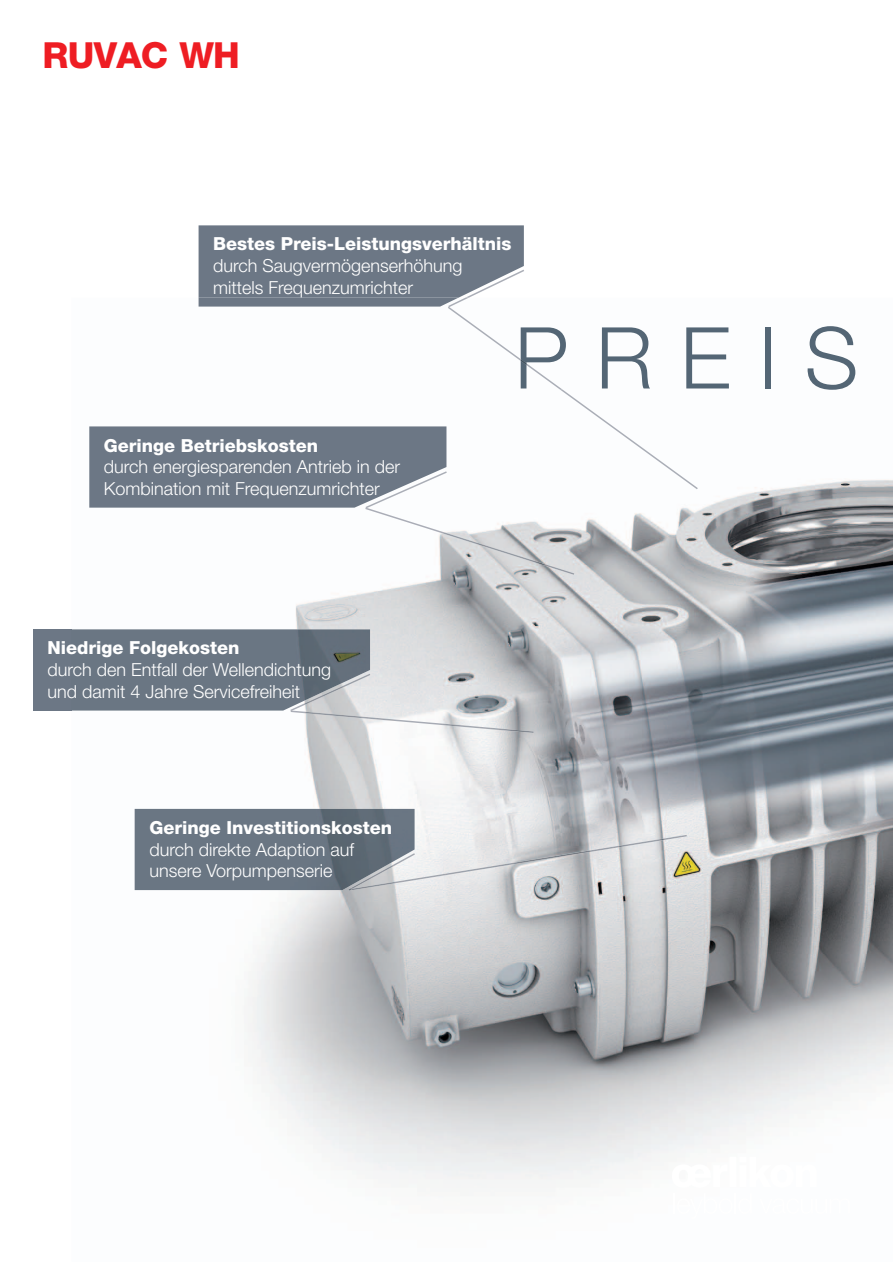
<style>
.page{position:relative;width:893px;height:1263px;background:#fff}
.page>*{position:absolute;margin:0;border:0;box-sizing:border-box;transform-origin:0 0}
.t1{font:300 85.5px "Helvetica Neue LT Std";letter-spacing:.32em;color:#546675}
.t2{font:800 36px "Helvetica Neue LT Std";letter-spacing:-.02em;color:#ee1d23}
.t3{font:300 18px/21.6px "Helvetica Neue LT Std";color:#fff}
.t4{font:800 18px "Helvetica Neue LT Std";color:#fff}
</style>
<div class="page">
<img style="left:71px;top:298px;width:822px;height:891px">
<svg style="left:672px;top:1157px;width:178px;height:32px"></svg>
<img style="left:199px;top:298px;width:249px;height:9px">
<div style="left:199px;top:225px;width:325px;height:73px;background:#6c7785"></div>
<img style="left:448px;top:298px;width:21px;height:9px">
<img style="left:448px;top:307px;width:250px;height:182px">
<img style="left:521px;top:359px;width:42px;height:31px">
<div style="left:33px;top:629px;width:38px;height:81px;background:#6c7785"></div>
<img style="left:71px;top:629px;width:299px;height:81px">
<img style="left:290px;top:674px;width:80px;height:37px">
<img style="left:291px;top:711px;width:243px;height:22px">
<img style="left:135px;top:809px;width:280px;height:81px">
<img style="left:349px;top:835px;width:338px;height:56px">
<svg style="left:349px;top:888px;width:4px;height:3px"></svg>
<div style="left:89px;top:426px;width:357px;height:82px;background:#6c7785"></div>
<img style="left:366px;top:471px;width:81px;height:37px">
<img style="left:365px;top:508px;width:209px;height:67px">
<h2 class="t2" style="left:43px;top:34px;width:199px">RUVAC WH</h2>
<p class="t4" style="left:213px;top:233px;width:300px">Bestes Preis-Leistungsverhältnis</p>
<p class="t3" style="left:213px;top:254px;width:251px">durch Saugvermögenserhöhung mittels Frequenzumrichter</p>
<h1 class="t1" style="left:514px;top:306px;width:345px">PREIS</h1>
<p class="t4" style="left:104px;top:434px;width:216px">Geringe Betriebskosten</p>
<p class="t3" style="left:104px;top:455px;width:298px">durch energiesparenden Antrieb in der<br>Kombination mit Frequenzumrichter</p>
<p class="t4" style="left:48px;top:637px;width:194px">Niedrige Folgekosten</p>
<p class="t3" style="left:48px;top:658px;width:285px">durch den Entfall der Wellendichtung und damit 4 Jahre Servicefreiheit</p>
<p class="t4" style="left:149px;top:817px;width:244px">Geringe Investitionskosten</p>
<p class="t3" style="left:149px;top:838px;width:206px">durch direkte Adaption auf unsere Vorpumpenserie</p>
</div>
